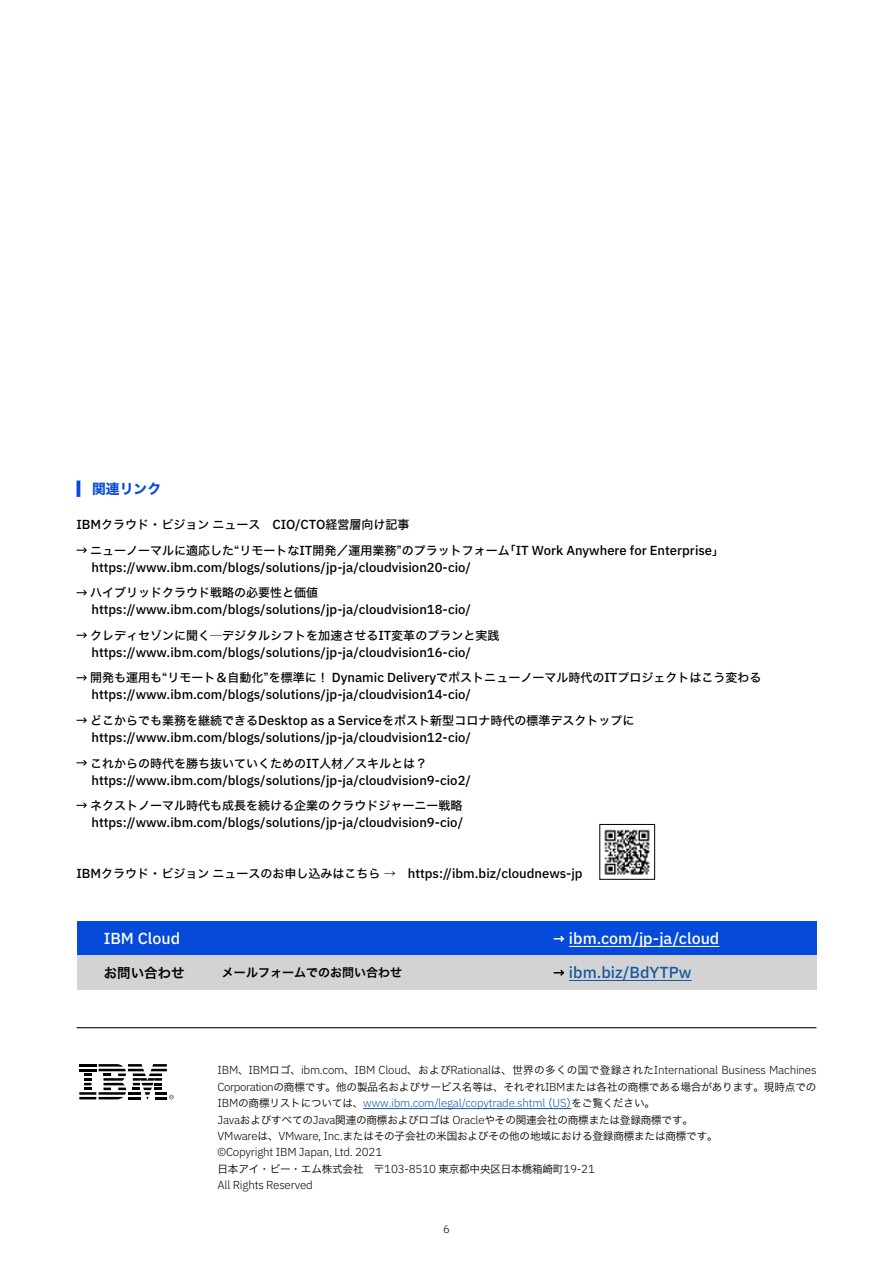
<style>
.page{position:relative;width:893px;height:1263px;background:#fff}
.page>*{position:absolute;margin:0;border:0;box-sizing:border-box;transform-origin:0 0}
.t1{font:500 16.05px "IBM Plex Sans";color:#fff}
.t2{font:500 16.05px "IBM Plex Sans";color:#15599f}
.t3{font:13.8px "Hira Kaku Std W7";color:#054ada}
.t4{font:13.5px "Hira Kaku Std W6";color:#000}
.t5{font:500 13.05px "IBM Plex Sans";color:#000}
.t6{font:12px/25.5px "Hira Kaku Std W5";color:#000}
.t7{font:12px "Hira Kaku Std W6";color:#000}
.t8{font:300 11.55px "IBM Plex Sans";letter-spacing:-.02em;color:#000}
.t9{font:300 11.55px "IBM Plex Sans";letter-spacing:-.02em;color:#15599f}
.t10{font:300 11.4px "IBM Plex Sans";color:#000}
.t11{font:10.65px/16.5px "Hira Kaku Std W3";letter-spacing:-.02em;color:#000}
.s1{font-family:"IBM Plex Sans";font-weight:500;font-size:13.05px}
.s2{font-family:"Hira Kaku Std W5";font-weight:400;font-size:12px}
.s3{font-family:"Hira Kaku Std W3";font-weight:400;font-size:10.65px}
.s4{font-family:"IBM Plex Sans";font-weight:300;font-size:11.55px}
.s5{color:#000}
.s6{font-family:"Hira Kaku Std W3";font-weight:400;font-size:10.65px;color:#000}
</style>
<div class="page">
<img style="left:604px;top:829px;width:46px;height:46px">
<div style="left:600px;top:824px;width:55px;height:55px;border:1px solid #000"></div>
<hr style="left:77px;top:1027px;width:739px;height:1px;background:#000">
<svg style="left:79px;top:1064px;width:95px;height:35px"></svg>
<hr style="left:363px;top:1108px;width:208px;height:1px;background:#15599f">
<div style="left:77px;top:922px;width:739px;height:34px;background:#054ada"></div>
<div style="left:77px;top:956px;width:739px;height:34px;background:#d3d3d4"></div>
<svg style="left:554px;top:935px;width:11px;height:7px"></svg>
<svg style="left:554px;top:969px;width:11px;height:7px"></svg>
<hr style="left:569px;top:946px;width:150px;height:1px;background:#fff">
<hr style="left:569px;top:980px;width:123px;height:1px;background:#15599f">
<hr style="left:77px;top:480px;width:3px;height:17px;background:#054ada">
<svg style="left:77px;top:547px;width:10px;height:6px"></svg>
<svg style="left:77px;top:590px;width:10px;height:6px"></svg>
<svg style="left:77px;top:632px;width:10px;height:6px"></svg>
<svg style="left:77px;top:675px;width:10px;height:6px"></svg>
<svg style="left:77px;top:717px;width:10px;height:6px"></svg>
<svg style="left:77px;top:760px;width:10px;height:6px"></svg>
<svg style="left:77px;top:802px;width:10px;height:7px"></svg>
<p class="t3" style="left:92px;top:478px;width:71px">関連リンク</p>
<p class="t6" style="left:90px;top:512px;width:636px;text-indent:-14px"><span class="s1">IBM</span>クラウド・ビジョンニュース　<span class="s1">CIO/CTO</span>経営層向け記事<br>ニューノーマルに適応した“リモートな<span class="s1">IT</span>開発／運用業務”のプラットフォーム「<span class="s1">IT Work Anywhere for Enterprise</span>」</p>
<p class="t5" style="left:91px;top:557px;width:381px">https://www.ibm.com/blogs/solutions/jp-ja/cloudvision20-cio/</p>
<p class="t6" style="left:90px;top:580px;width:230px">ハイブリッドクラウド戦略の必要性と価値</p>
<p class="t5" style="left:91px;top:600px;width:381px">https://www.ibm.com/blogs/solutions/jp-ja/cloudvision18-cio/</p>
<p class="t6" style="left:90px;top:623px;width:411px">クレディセゾンに聞く─デジタルシフトを加速させる<span class="s1">IT</span>変革のプランと実践</p>
<p class="t5" style="left:91px;top:642px;width:381px">https://www.ibm.com/blogs/solutions/jp-ja/cloudvision16-cio/</p>
<p class="t6" style="left:90px;top:665px;width:673px">開発も運用も“リモート＆自動化”を標準に！ <span class="s1">Dynamic Delivery</span>でポストニューノーマル時代の<span class="s1">IT</span>プロジェクトはこう変わる</p>
<p class="t5" style="left:91px;top:685px;width:381px">https://www.ibm.com/blogs/solutions/jp-ja/cloudvision14-cio/</p>
<p class="t6" style="left:90px;top:708px;width:546px">どこからでも業務を継続できる<span class="s1">Desktop as a Service</span>をポスト新型コロナ時代の標準デスクトップに</p>
<p class="t5" style="left:91px;top:727px;width:381px">https://www.ibm.com/blogs/solutions/jp-ja/cloudvision12-cio/</p>
<p class="t6" style="left:90px;top:750px;width:339px">これからの時代を勝ち抜いていくための<span class="s1">IT</span>人材／スキルとは？</p>
<p class="t5" style="left:91px;top:770px;width:381px">https://www.ibm.com/blogs/solutions/jp-ja/cloudvision9-cio2/</p>
<p class="t6" style="left:90px;top:793px;width:374px">ネクストノーマル時代も成長を続ける企業のクラウドジャーニー戦略</p>
<p class="t5" style="left:91px;top:812px;width:373px">https://www.ibm.com/blogs/solutions/jp-ja/cloudvision9-cio/</p>
<p class="t5" style="left:77px;top:863px;width:508px">IBM<span class="s2">クラウド・ビジョンニュースのお申し込みはこちら →　</span>https://ibm.biz/cloudnews-jp</p>
<p class="t1" style="left:104px;top:926px;width:78px">IBM Cloud</p>
<p class="t4" style="left:104px;top:962px;width:82px">お問い合わせ</p>
<p class="t7" style="left:222px;top:963px;width:182px">メールフォームでのお問い合わせ</p>
<p class="t1" style="left:569px;top:926px;width:152px">ibm.com/jp-ja/cloud</p>
<p class="t2" style="left:569px;top:960px;width:124px">ibm.biz/BdYTPw</p>
<p class="t8" style="left:218px;top:1061px;width:600px">IBM<span class="s3">、</span>IBM<span class="s3">ロゴ、</span>ibm.com<span class="s3">、</span>IBM Cloud<span class="s3">、および</span>Rational<span class="s3">は、世界の多くの国で登録された</span>International Business Machines</p>
<p class="t11" style="left:218px;top:1078px;width:600px"><span class="s4">Corporation</span>の商標です。他の製品名およびサービス名等は、それぞれ<span class="s4">IBM</span>または各社の商標である場合があります。現時点での</p>
<p class="t9" style="left:218px;top:1094px;width:439px"><span class="s5">IBM</span><span class="s6">の商標リストについては、</span>www.ibm.com/legal/copytrade.shtm<span class="s3">（</span>l US<span class="s3">）</span><span class="s6">をご覧ください。</span></p>
<p class="t11" style="left:218px;top:1111px;width:502px"><span class="s4">Java</span>およびすべての<span class="s4">Java</span>関連の商標およびロゴは <span class="s4">Oracle</span>やその関連会社の商標または登録商標です。<br><span class="s4">VMware</span>は、<span class="s4">VMware, Inc.</span>またはその子会社の米国およびその他の地域における登録商標または商標です。</p>
<p class="t8" style="left:218px;top:1144px;width:166px">©Copyright IBM Japan, Ltd. 2021</p>
<p class="t11" style="left:218px;top:1160px;width:379px">日本アイ・ビー・エム株式会社　〒<span class="s4">103-8510</span> 東京都中央区日本橋箱崎町<span class="s4">19-21</span></p>
<p class="t8" style="left:218px;top:1176px;width:97px">All Rights Reserved</p>
<p class="t10" style="left:443px;top:1220px;width:8px">6</p>
</div>
